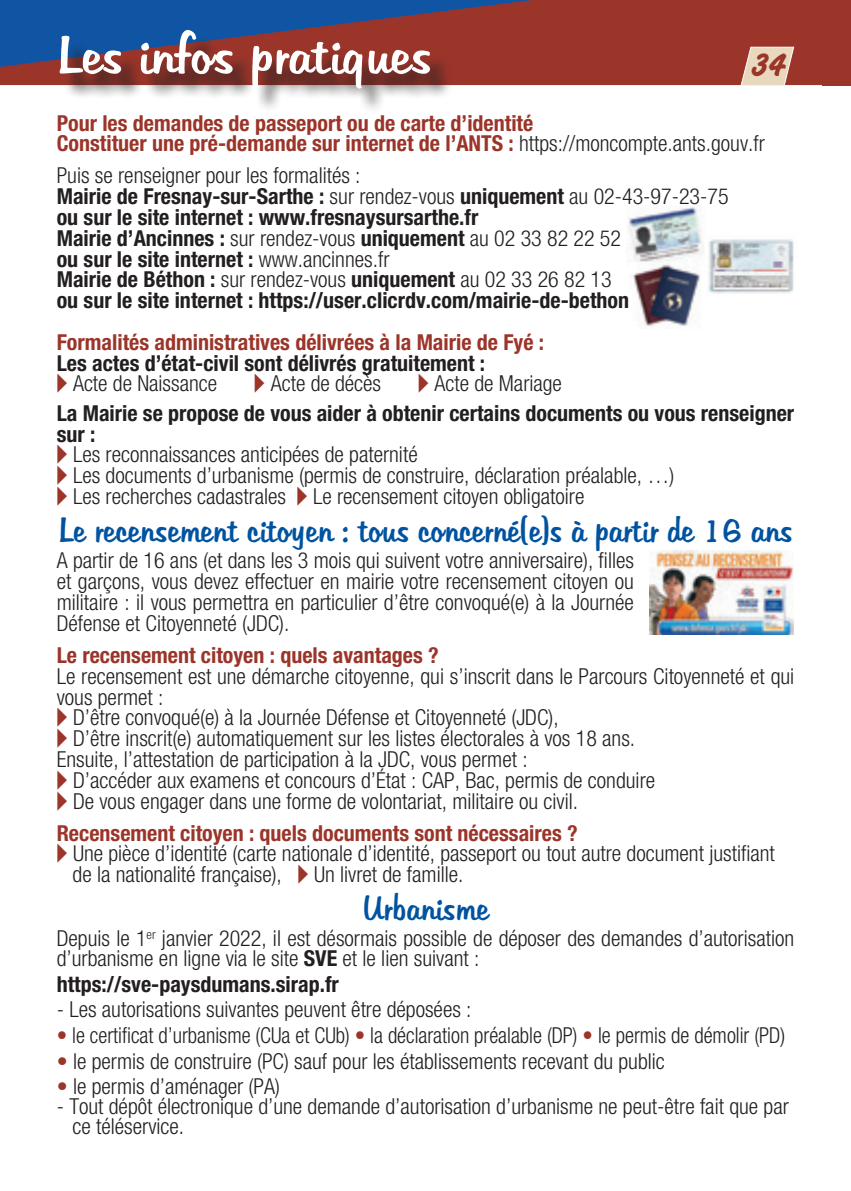
<style>
.page{position:relative;width:851px;height:1191px;background:#fff}
.page>*{position:absolute;margin:0;border:0;box-sizing:border-box;transform-origin:0 0}
.t1{font:52px "Hudson";color:#fff}
.t2{font:34px "Hudson";color:#0153a0;scale:.91 1}
.t3{font:700 32px "Bellamy";color:#9b352a}
.t4{font:300 condensed 22px/20.8px "Helvetica Neue";color:#231f20}
.t5{font:700 condensed 22px/20.8px "Helvetica Neue";color:#231f20}
.t6{font:700 condensed 22px/20.8px "Helvetica Neue";color:#9b352a}
.t7{font:300 condensed 22px "Helvetica Neue";color:#231f20;scale:.95 1}
.s1{font-weight:300;color:#231f20}
.s2{font-weight:300}
.s3{font-family:"Newspaper Pi BT";font-weight:400;font-stretch:normal;color:#9b352a}
.s4{font-weight:700}
.s5{color:#9b352a}
</style>
<div class="page">
<img style="left:649px;top:550px;width:144px;height:84px">
<svg style="left:0;top:0;width:822px;height:85px;background:#6e3f51"></svg>
<div style="left:64px;top:34px;width:390px;height:79px;background:#231f20;opacity:.75"></div>
<svg style="left:739px;top:46px;width:55px;height:40px;background:#d8b8a3"></svg>
<svg style="left:850px;top:0;width:1px;height:85px"></svg>
<div style="left:822px;top:0;width:28px;height:85px;background:#9b352a"></div>
<img style="left:626px;top:206px;width:78px;height:56px">
<img style="left:631px;top:262px;width:69px;height:67px">
<img style="left:708px;top:239px;width:86px;height:55px">
<h1 class="t1" style="left:57px;top:26px;width:376px">Les infos pratiques</h1>
<h3 class="t3" style="left:750px;top:45px;width:36px">34</h3>
<p class="t6" style="left:57px;top:112px;width:709px">Pour les demandes de passeport ou de carte d’identité<br>Constituer une pré-demande sur internet de l’ANTS : <span class="s1">https://moncompte.ants.gouv.fr</span></p>
<p class="t5" style="left:57px;top:165px;width:673px"><span class="s2">Puis se renseigner pour les formalités :<br></span>Mairie de Fresnay-sur-Sarthe : <span class="s2">sur rendez-vous</span> uniquement <span class="s2">au 02-43-97-23-75 </span>ou sur le site internet : www.fresnaysursarthe.fr<br>Mairie d’Ancinnes : <span class="s2">sur rendez-vous</span> uniquement <span class="s2">au 02 33 82 22 52<br></span>ou sur le site internet : <span class="s2">www.ancinnes.fr<br></span>Mairie de Béthon : <span class="s2">sur rendez-vous</span> uniquement <span class="s2">au 02 33 26 82 13<br></span>ou sur le site internet : https://user.clicrdv.com/mairie-de-bethon</p>
<p class="t6" style="left:57px;top:331px;width:489px">Formalités administratives délivrées à la Mairie de Fyé :</p>
<p class="t5" style="left:57px;top:352px;width:430px">Les actes d’état-civil sont délivrés gratuitement :<br><span class="s3">V</span> <span class="s2">Acte de Naissance</span></p>
<p class="t5" style="left:57px;top:369px;width:739px;line-height:29.4px;text-indent:361px"><span class="s3">V</span> <span class="s2">Acte de Mariage<br></span>La Mairie se propose de vous aider à obtenir certains documents ou vous renseigner</p>
<p class="t4" style="left:57px;top:423px;width:619px"><span class="s4">sur :<br></span><span class="s3">V</span> Les reconnaissances anticipées de paternité<br><span class="s3">V</span> Les documents d’urbanisme (permis de construire, déclaration préalable, …)<br><span class="s3">V</span> Les recherches cadastrales <span class="s3">V</span> Le recensement citoyen obligatoire</p>
<h2 class="t2" style="left:58px;top:510px;width:807px">Le recensement citoyen : tous concerné(e)s à partir de 16 ans</h2>
<p class="t4" style="left:57px;top:550px;width:578px;text-align:justify">A partir de 16 ans (et dans les 3 mois qui suivent votre anniversaire), filles et garçons, vous devez effectuer en mairie votre recensement citoyen ou militaire : il vous permettra en particulier d’être convoqué(e) à la Journée Défense et Citoyenneté (JDC).</p>
<p class="t6" style="left:57px;top:644px;width:383px">Le recensement citoyen : quels avantages ?</p>
<p class="t4" style="left:57px;top:665px;width:739px">Le recensement est une démarche citoyenne, qui s’inscrit dans le Parcours Citoyenneté et qui vous permet :<br><span class="s3">V</span> D’être convoqué(e) à la Journée Défense et Citoyenneté (JDC),<br><span class="s3">V</span> D’être inscrit(e) automatiquement sur les listes électorales à vos 18 ans.<br>Ensuite, l’attestation de participation à la JDC, vous permet :<br><span class="s3">V</span> D’accéder aux examens et concours d’État : CAP, Bac, permis de conduire<br><span class="s3">V</span> De vous engager dans une forme de volontariat, militaire ou civil.</p>
<p class="t6" style="left:57px;top:822px;width:522px">Recensement citoyen : quels documents sont nécessaires ?</p>
<p class="t4" style="left:57px;top:843px;width:719px"><span class="s3">V</span> Une pièce d’identité (carte nationale d’identité, passeport ou tout autre document justifiant</p>
<p class="t4" style="left:73px;top:864px;width:392px">de la nationalité française), <span class="s3">V</span> Un livret de famille.</p>
<h2 class="t2" style="left:362px;top:889px;width:140px">Urbanisme</h2>
<p class="t4" style="left:57px;top:928px;width:739px;line-height:20px">Depuis le 1<sup>er</sup> janvier 2022, il est désormais possible de déposer des demandes d’autorisation d’urbanisme en ligne via le site <span class="s4">SVE</span> et le lien suivant :</p>
<p class="t5" style="left:57px;top:973px;width:284px">https://sve-paysdumans.sirap.fr</p>
<p class="t4" style="left:57px;top:999px;width:416px">- Les autorisations suivantes peuvent être déposées :</p>
<p class="t7" style="left:57px;top:1022px;width:768px"><span class="s5">•</span> le certificat d’urbanisme (CUa et CUb) <span class="s5">•</span> la déclaration préalable (DP) <span class="s5">•</span> le permis de démolir (PD)</p>
<p class="t4" style="left:57px;top:1050px;width:609px"><span class="s5">•</span> le permis de construire (PC) sauf pour les établissements recevant du public</p>
<p class="t4" style="left:57px;top:1076px;width:225px"><span class="s5">•</span> le permis d’aménager (PA)</p>
<p class="t4" style="left:73px;top:1096px;width:717px;line-height:20px;text-indent:-16px">- Tout dépôt électronique d’une demande d’autorisation d’urbanisme ne peut-être fait que par ce téléservice.</p>
<p class="t4" style="left:254px;top:373px;width:128px"><span class="s3">V</span> Acte de décès</p>
</div>
